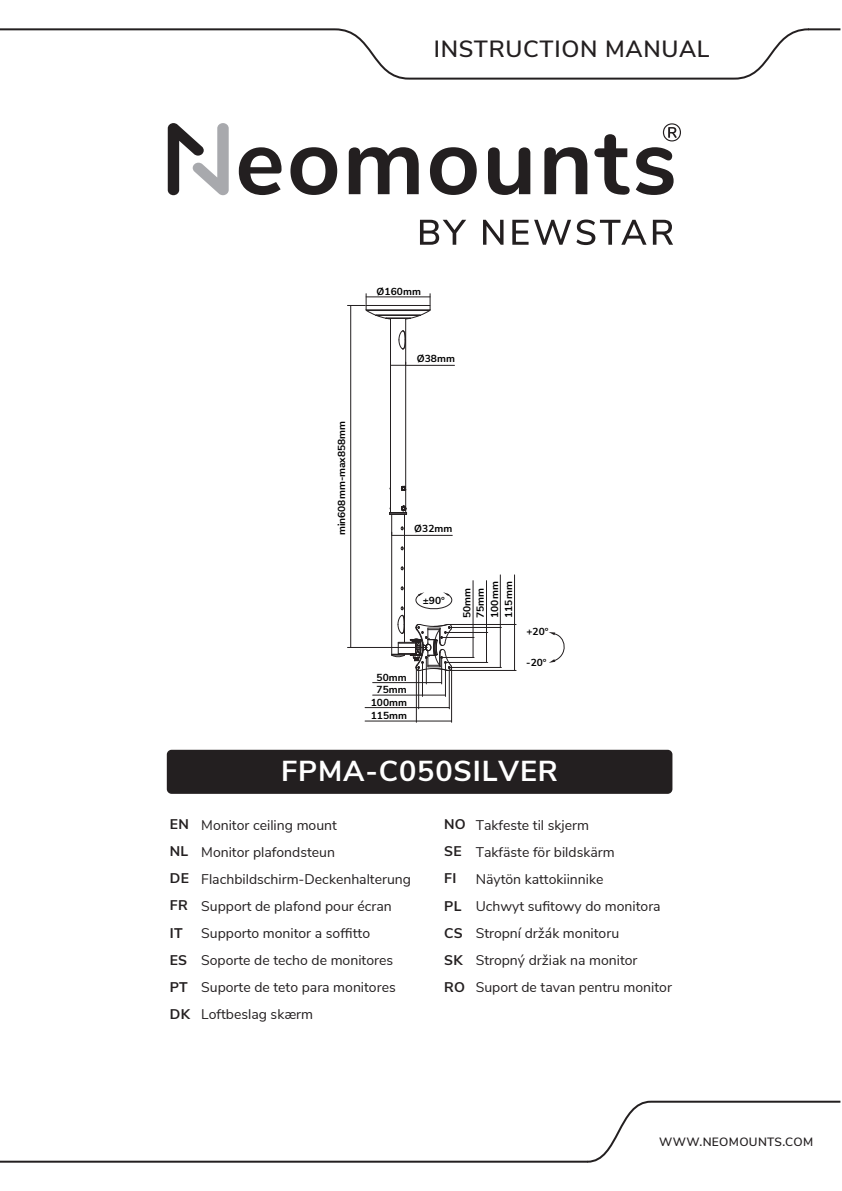
<style>
.page{position:relative;width:842px;height:1191px;background:#fff}
.page>*{position:absolute;margin:0;border:0;box-sizing:border-box;transform-origin:0 0}
.t1{font:700 28.8px "Nunito Sans";letter-spacing:.03em;color:#fff}
.t2{font:600 23.4px "Nunito Sans";letter-spacing:.03em;color:#231f20}
.t3{font:14px/27px "Nunito Sans";color:#231f20}
.t4{font:700 14px/27px "Nunito Sans";letter-spacing:.03em;color:#231f20}
.t5{font:600 12px "Nunito Sans";letter-spacing:.03em;color:#231f20}
.t6{font:700 10.2px/13.8px "Nunito Sans";letter-spacing:.005em;color:#000001}
</style>
<div class="page">
<svg style="left:636px;top:147px;width:38px;height:48px"></svg>
<svg style="left:663px;top:123px;width:18px;height:18px"></svg>
<svg style="left:168px;top:123px;width:61px;height:72px"></svg>
<svg style="left:349px;top:147px;width:70px;height:47px"></svg>
<svg style="left:290px;top:147px;width:47px;height:48px"></svg>
<svg style="left:430px;top:147px;width:47px;height:48px"></svg>
<svg style="left:594px;top:134px;width:36px;height:61px"></svg>
<svg style="left:544px;top:147px;width:43px;height:47px"></svg>
<svg style="left:488px;top:147px;width:42px;height:48px"></svg>
<svg style="left:239px;top:147px;width:43px;height:48px"></svg>
<svg style="left:420px;top:219px;width:253px;height:26px"></svg>
<div style="left:168px;top:750px;width:504px;height:43px;background:#231f20;border-radius:4px"></div>
<div style="left:167px;top:750px;width:505px;height:44px;border:1px solid #231f20;border-radius:4px"></div>
<svg style="left:0;top:1100px;width:840px;height:63px"></svg>
<svg style="left:0;top:28px;width:840px;height:52px"></svg>
<hr style="left:390px;top:319px;width:1px;height:193px;background:#231f20">
<hr style="left:391px;top:514px;width:1px;height:140px;background:#231f20">
<hr style="left:404px;top:514px;width:1px;height:128px;background:#231f20">
<hr style="left:405px;top:319px;width:1px;height:193px;background:#231f20">
<svg style="left:400px;top:546px;width:4px;height:4px"></svg>
<svg style="left:400px;top:566px;width:4px;height:4px"></svg>
<svg style="left:398px;top:328px;width:8px;height:23px"></svg>
<svg style="left:401px;top:485px;width:5px;height:7px"></svg>
<svg style="left:389px;top:504px;width:18px;height:11px"></svg>
<hr style="left:373px;top:682px;width:69px;height:1px;background:#231f20">
<hr style="left:422px;top:663px;width:1px;height:33px;background:#231f20">
<hr style="left:445px;top:663px;width:1px;height:33px;background:#231f20">
<hr style="left:373px;top:695px;width:72px;height:1px;background:#231f20">
<hr style="left:418px;top:668px;width:1px;height:41px;background:#231f20">
<hr style="left:449px;top:668px;width:1px;height:41px;background:#231f20">
<hr style="left:365px;top:707px;width:84px;height:1px;background:#231f20">
<hr style="left:416px;top:668px;width:1px;height:54px;background:#231f20">
<hr style="left:451px;top:668px;width:1px;height:54px;background:#231f20">
<hr style="left:365px;top:720px;width:87px;height:1px;background:#231f20">
<hr style="left:442px;top:637px;width:32px;height:1px;background:#231f20">
<hr style="left:442px;top:657px;width:32px;height:1px;background:#231f20">
<hr style="left:473px;top:580px;width:1px;height:77px;background:#231f20">
<hr style="left:446px;top:632px;width:42px;height:1px;background:#231f20">
<hr style="left:446px;top:662px;width:42px;height:1px;background:#231f20">
<hr style="left:486px;top:580px;width:1px;height:82px;background:#231f20">
<hr style="left:450px;top:667px;width:51px;height:1px;background:#231f20">
<hr style="left:450px;top:627px;width:51px;height:1px;background:#231f20">
<hr style="left:500px;top:575px;width:1px;height:92px;background:#231f20">
<hr style="left:450px;top:624px;width:66px;height:1px;background:#231f20">
<hr style="left:450px;top:670px;width:66px;height:1px;background:#231f20">
<hr style="left:514px;top:575px;width:1px;height:95px;background:#231f20">
<svg style="left:391px;top:364px;width:14px;height:2px"></svg>
<hr style="left:406px;top:365px;width:48px;height:1px;background:#231f20">
<svg style="left:391px;top:526px;width:13px;height:10px"></svg>
<hr style="left:404px;top:535px;width:48px;height:1px;background:#231f20">
<svg style="left:347px;top:294px;width:84px;height:26px"></svg>
<hr style="left:347px;top:647px;width:80px;height:1px;background:#231f20">
<hr style="left:350px;top:305px;width:1px;height:342px;background:#231f20">
<svg style="left:391px;top:586px;width:62px;height:98px"></svg>
<svg style="left:549px;top:632px;width:16px;height:31px"></svg>
<h2 class="t2" style="left:434px;top:32px;width:277px">INSTRUCTION MANUAL</h2>
<p class="t6" style="left:377px;top:284px;width:46px">Ø160mm</p>
<p class="t6" style="left:417px;top:351px;width:40px">Ø38mm</p>
<p class="t6" style="left:334px;top:535px;width:116px;rotate:-90deg">min608mm-max858mm</p>
<p class="t6" style="left:414px;top:521px;width:40px">Ø32mm</p>
<p class="t6" style="left:423px;top:592px;width:24px">±90°</p>
<p class="t6" style="left:371px;top:670px;width:38px;line-height:12.6px;text-align:center">50mm<br>75mm<br>100mm<br>115mm</p>
<p class="t6" style="left:459px;top:618px;width:38px;rotate:-90deg">50mm<br>75mm<br>100mm<br>115mm</p>
<p class="t6" style="left:526px;top:624px;width:24px">+20°</p>
<p class="t6" style="left:526px;top:655px;width:22px">-20°</p>
<h1 class="t1" style="left:281px;top:750px;width:278px">FPMA-C050SILVER</h1>
<p class="t4" style="left:170px;top:810px;width:21px;text-align:justify">EN NL DE FR</p>
<p class="t4" style="left:170px;top:918px;width:14px">IT</p>
<p class="t4" style="left:170px;top:945px;width:22px">ES<br>PT<br>DK</p>
<p class="t3" style="left:201px;top:810px;width:211px">Monitor ceiling mount<br>Monitor plafondsteun<br>Flachbildschirm-Deckenhalterung<br>Support de plafond pour écran<br>Supporto monitor a soffitto<br>Soporte de techo de monitores<br>Suporte de teto para monitores<br>Loftbeslag skærm</p>
<p class="t4" style="left:444px;top:810px;width:23px">NO<br>SE<br>FI<br>PL<br>CS<br>SK<br>RO</p>
<p class="t3" style="left:476px;top:810px;width:198px">Takfeste til skjerm<br>Takfäste för bildskärm<br>Näytön kattokiinnike<br>Uchwyt sufitowy do monitora<br>Stropní držák monitoru<br>Stropný držiak na monitor<br>Suport de tavan pentru monitor</p>
<p class="t5" style="left:659px;top:1133px;width:156px">WWW.NEOMOUNTS.COM</p>
</div>
